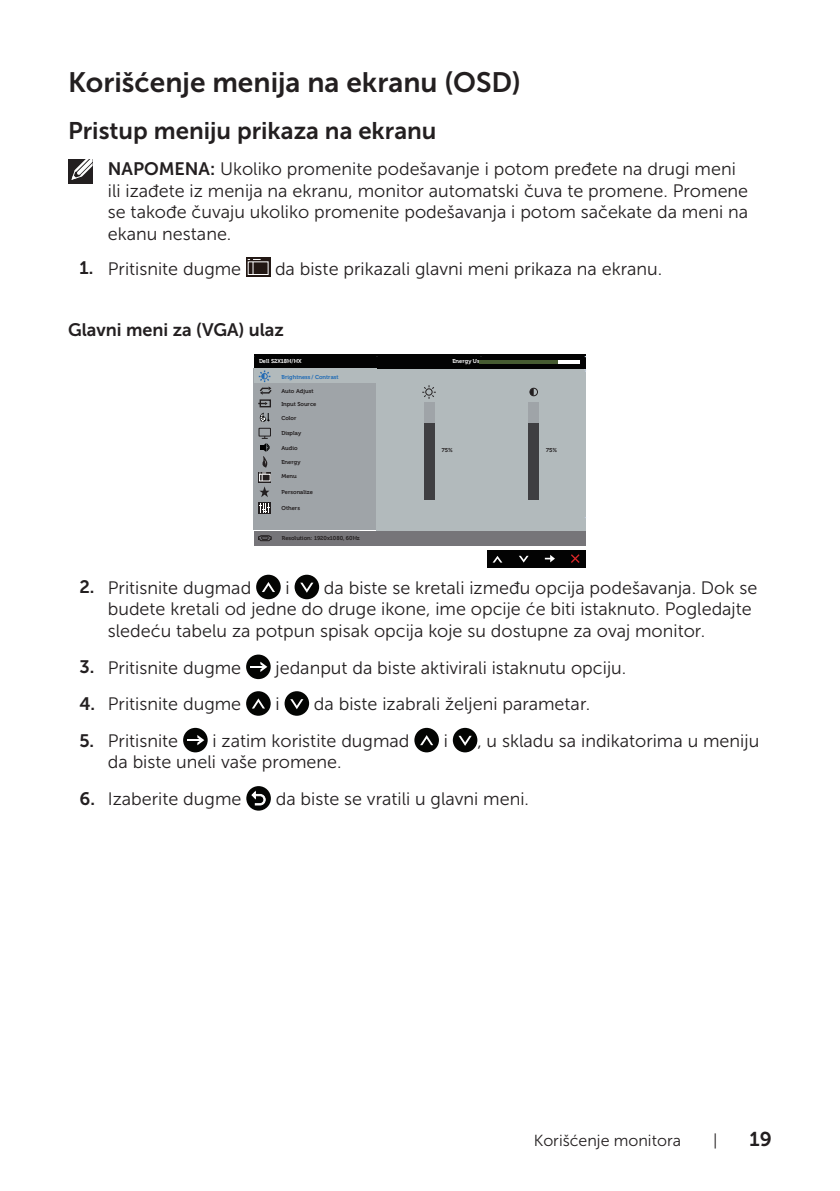
<style>
.page{position:relative;width:840px;height:1191px;background:#fff}
.page>*{position:absolute;margin:0;border:0;box-sizing:border-box;transform-origin:0 0}
.Head_2{font:28px "Museo Sans For Dell 700";color:#231f20}
.Head_3{font:24px "Museo Sans For Dell 700";color:#231f20}
.t1{font:20px "Museo Sans For Dell 700";color:#231f20}
.text{font:18px/21.6px "Museo Sans For Dell 300";color:#231f20}
.text-2{font:18px "Museo Sans For Dell 700";color:#231f20}
.t2{font:16px "Museo Sans For Dell 300";color:#231f20}
.t3{font:700 5.6px "Museo For Dell";color:#231f20}
.t4{font:700 5.6px "Museo For Dell";color:#fff}
.t5{font:700 5.6px "Museo For Dell";color:#1f6bb5}
.s1{font-family:"Museo Sans For Dell 700"}
</style>
<div class="page">
<div style="left:68px;top:159px;width:24px;height:24px;background:#231f20"></div>
<svg style="left:71px;top:159px;width:22px;height:22px"></svg>
<div style="left:246px;top:257px;width:24px;height:20px;background:#221713"></div>
<svg style="left:247px;top:259px;width:22px;height:16px"></svg>
<div style="left:254px;top:354px;width:331px;height:14px;background:#030303"></div>
<div style="left:254px;top:368px;width:123px;height:162px;background:#9fa4a8"></div>
<div style="left:376px;top:369px;width:209px;height:161px;background:#b2babc"></div>
<div style="left:254px;top:530px;width:331px;height:15px;background:#767579"></div>
<hr style="left:479px;top:360px;width:100px;height:3px;background:#fff">
<hr style="left:479px;top:360px;width:78px;height:3px;background:#465b31">
<div style="left:259px;top:399px;width:12px;height:8px;border:1px solid #231f20"></div>
<svg style="left:258px;top:402px;width:9px;height:3px"></svg>
<div style="left:258px;top:502px;width:13px;height:12px;background:#231f20"></div>
<svg style="left:259px;top:503px;width:11px;height:10px"></svg>
<div style="left:258px;top:472px;width:13px;height:10px;background:#545151"></div>
<div style="left:259px;top:474px;width:11px;height:7px;border:1px solid #fff"></div>
<div style="left:258px;top:427px;width:13px;height:10px;border:1px solid #231f20"></div>
<svg style="left:258px;top:535px;width:13px;height:6px"></svg>
<svg style="left:259px;top:412px;width:10px;height:10px"></svg>
<div style="left:487px;top:550px;width:98px;height:18px;background:#030303"></div>
<svg style="left:493px;top:556px;width:9px;height:6px"></svg>
<svg style="left:519px;top:556px;width:9px;height:6px"></svg>
<svg style="left:544px;top:555px;width:10px;height:7px"></svg>
<svg style="left:571px;top:554px;width:9px;height:9px"></svg>
<svg style="left:259px;top:436px;width:10px;height:61px"></svg>
<div style="left:424px;top:402px;width:11px;height:97px;background:#9fa4a8"></div>
<div style="left:424px;top:423px;width:11px;height:76px;background:#3f3f42"></div>
<div style="left:528px;top:402px;width:11px;height:97px;background:#9fa4a8"></div>
<div style="left:528px;top:423px;width:11px;height:76px;background:#3f3f42"></div>
<svg style="left:422px;top:385px;width:13px;height:14px"></svg>
<div style="left:529px;top:388px;width:8px;height:8px;border:1px solid #231f20;border-radius:50%"></div>
<svg style="left:529px;top:388px;width:4px;height:8px"></svg>
<div style="left:254px;top:368px;width:122px;height:14px;background:#b2babc"></div>
<svg style="left:258px;top:370px;width:15px;height:25px"></svg>
<div style="left:256px;top:575px;width:24px;height:24px;background:#040503;border-radius:50%"></div>
<svg style="left:262px;top:582px;width:13px;height:10px"></svg>
<div style="left:294px;top:575px;width:25px;height:24px;background:#040503;border-radius:50%"></div>
<svg style="left:300px;top:582px;width:13px;height:11px"></svg>
<div style="left:246px;top:654px;width:24px;height:25px;background:#040503;border-radius:50%"></div>
<svg style="left:250px;top:661px;width:17px;height:11px"></svg>
<div style="left:246px;top:691px;width:24px;height:24px;background:#040503;border-radius:50%"></div>
<svg style="left:252px;top:698px;width:13px;height:10px"></svg>
<div style="left:284px;top:691px;width:25px;height:24px;background:#040503;border-radius:50%"></div>
<svg style="left:290px;top:699px;width:13px;height:10px"></svg>
<div style="left:183px;top:728px;width:24px;height:24px;background:#040503;border-radius:50%"></div>
<svg style="left:187px;top:735px;width:17px;height:10px"></svg>
<div style="left:414px;top:728px;width:24px;height:24px;background:#040503;border-radius:50%"></div>
<svg style="left:420px;top:735px;width:13px;height:10px"></svg>
<div style="left:452px;top:728px;width:25px;height:24px;background:#040503;border-radius:50%"></div>
<svg style="left:458px;top:736px;width:13px;height:10px"></svg>
<div style="left:246px;top:786px;width:25px;height:24px;background:#040503;border-radius:50%"></div>
<svg style="left:251px;top:790px;width:15px;height:15px"></svg>
<p class="Head_2" style="left:68px;top:67px;width:454px">Korišćenje menija na ekranu (OSD)</p>
<p class="Head_3" style="left:68px;top:117px;width:370px">Pristup meniju prikaza na ekranu</p>
<p class="text" style="left:108px;top:158px;width:641px"><span class="s1">NAPOMENA:</span> Ukoliko promenite podešavanje i potom pređete na drugi meni ili izađete iz menija na ekranu, monitor automatski čuva te promene. Promene se takođe čuvaju ukoliko promenite podešavanja i potom sačekate da meni na ekanu nestane.</p>
<p class="text" style="left:79px;top:258px;width:163px"><span class="s1">1.</span> Pritisnite dugme</p>
<p class="text" style="left:275px;top:258px;width:388px">da biste prikazali glavni meni prikaza na ekranu.</p>
<p class="text-2" style="left:68px;top:320px;width:217px">Glavni meni za (VGA) ulaz</p>
<p class="t4" style="left:259px;top:358px;width:44px">Dell S2X18H/HX</p>
<p class="t4" style="left:452px;top:358px;width:32px">Energy Use</p>
<p class="t3" style="left:281px;top:387px;width:33px">Auto Adjust</p>
<p class="t5" style="left:281px;top:374px;width:58px">Brightness / Contrast</p>
<p class="t3" style="left:281px;top:400px;width:36px">Input Source</p>
<p class="t3" style="left:281px;top:415px;width:17px">Color</p>
<p class="t3" style="left:281px;top:430px;width:21px">Display</p>
<p class="t3" style="left:281px;top:458px;width:21px">Energy</p>
<p class="t3" style="left:281px;top:473px;width:17px">Menu</p>
<p class="t3" style="left:281px;top:489px;width:33px">Personalize</p>
<p class="t3" style="left:281px;top:505px;width:20px">Others</p>
<p class="t3" style="left:281px;top:444px;width:18px">Audio</p>
<p class="t3" style="left:282px;top:535px;width:79px">Resolution: 1920x1080, 60Hz</p>
<p class="t3" style="left:441px;top:447px;width:13px">75%</p>
<p class="t3" style="left:545px;top:447px;width:13px">75%</p>
<p class="text" style="left:79px;top:577px;width:173px"><span class="s1">2.</span> Pritisnite dugmad</p>
<p class="text" style="left:285px;top:577px;width:6px">i</p>
<p class="text" style="left:108px;top:577px;width:650px;text-indent:216px">da biste se kretali između opcija podešavanja. Dok se budete kretali od jedne do druge ikone, ime opcije će biti istaknuto. Pogledajte sledeću tabelu za potpun spisak opcija koje su dostupne za ovaj monitor.</p>
<p class="text" style="left:79px;top:656px;width:163px"><span class="s1">3.</span> Pritisnite dugme</p>
<p class="text" style="left:275px;top:656px;width:352px">jedanput da biste aktivirali istaknutu opciju.</p>
<p class="text" style="left:79px;top:693px;width:163px"><span class="s1">4.</span> Pritisnite dugme</p>
<p class="text" style="left:275px;top:693px;width:6px">i</p>
<p class="text" style="left:314px;top:693px;width:277px">da biste izabrali željeni parametar.</p>
<p class="text" style="left:79px;top:730px;width:100px"><span class="s1">5.</span> Pritisnite</p>
<p class="text" style="left:212px;top:730px;width:198px">i zatim koristite dugmad</p>
<p class="text" style="left:443px;top:730px;width:6px">i</p>
<p class="text" style="left:477px;top:730px;width:283px">, u skladu sa indikatorima u meniju</p>
<p class="text" style="left:108px;top:751px;width:235px">da biste uneli vaše promene.</p>
<p class="text" style="left:79px;top:788px;width:163px"><span class="s1">6.</span> Izaberite dugme</p>
<p class="text" style="left:275px;top:788px;width:255px">da biste se vratili u glavni meni.</p>
<p class="t2" style="left:533px;top:1131px;width:149px">Korišćenje monitora</p>
<p class="t2" style="left:712px;top:1131px;width:6px">|</p>
<p class="t1" style="left:749px;top:1127px;width:24px">19</p>
</div>
